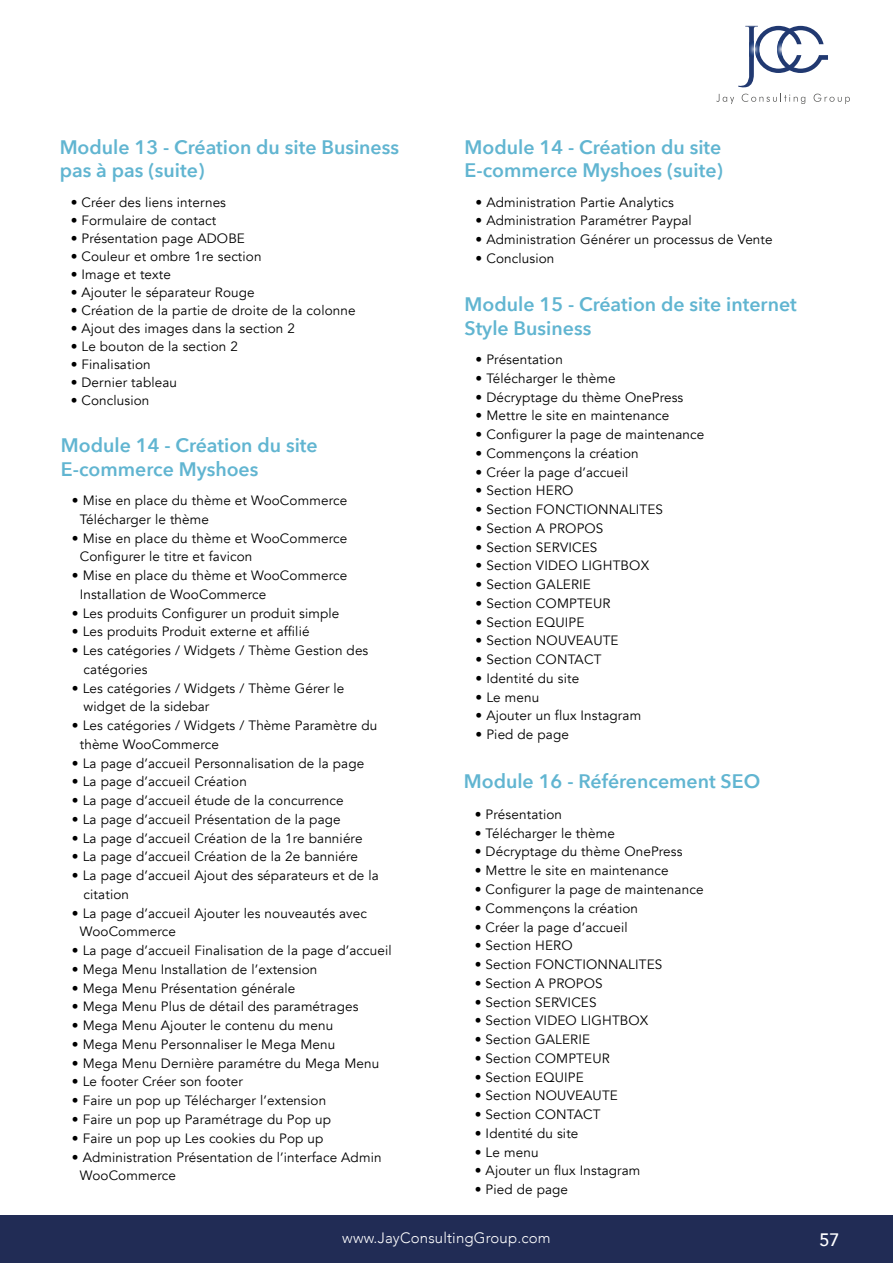
<style>
.page{position:relative;width:893px;height:1263px;background:#fff}
.page>*{position:absolute;margin:0;border:0;box-sizing:border-box;transform-origin:0 0}
.t1{font:600 19.5px/23.4px "Avenir Next";color:#61b5d1}
.t2{font:500 18px "Avenir";color:#fff}
.t3{font:300 15px "Avenir";letter-spacing:.01em;color:#fff}
.t4{font:13.5px/18.8px "Avenir";letter-spacing:.01em;color:#000}
</style>
<div class="page">
<div style="left:0;top:1215px;width:893px;height:48px;background:#212c55"></div>
<svg style="left:716px;top:26px;width:134px;height:78px"></svg>
<h1 class="t1" style="left:60px;top:135px;width:341px">Module 13 - Création du site Business pas à pas (suite)</h1>
<p class="t4" style="left:71px;top:193px;width:157px">• Créer des liens internes</p>
<p class="t4" style="left:71px;top:211px;width:147px">• Formulaire de contact</p>
<p class="t4" style="left:71px;top:229px;width:176px">• Présentation page ADOBE</p>
<p class="t4" style="left:71px;top:247px;width:192px">• Couleur et ombre 1re section</p>
<p class="t4" style="left:71px;top:265px;width:102px">• Image et texte</p>
<p class="t4" style="left:71px;top:283px;width:186px">• Ajouter le séparateur Rouge</p>
<p class="t4" style="left:71px;top:301px;width:286px">• Création de la partie de droite de la colonne</p>
<p class="t4" style="left:71px;top:319px;width:226px">• Ajout des images dans la section 2</p>
<p class="t4" style="left:71px;top:337px;width:169px">• Le bouton de la section 2</p>
<p class="t4" style="left:71px;top:355px;width:81px">• Finalisation</p>
<p class="t4" style="left:71px;top:373px;width:108px">• Dernier tableau</p>
<p class="t4" style="left:71px;top:391px;width:80px">• Conclusion</p>
<h1 class="t1" style="left:61px;top:433px;width:258px">Module 14 - Création du site<br>E-commerce Myshoes</h1>
<p class="t4" style="left:80px;top:491px;width:269px;text-indent:-8px">• Mise en place du thème et WooCommerce<br>Télécharger le thème</p>
<p class="t4" style="left:80px;top:529px;width:269px;text-indent:-8px">• Mise en place du thème et WooCommerce<br>Configurer le titre et favicon</p>
<p class="t4" style="left:80px;top:566px;width:269px;text-indent:-8px">• Mise en place du thème et WooCommerce<br>Installation de WooCommerce</p>
<p class="t4" style="left:72px;top:604px;width:269px">• Les produits Configurer un produit simple</p>
<p class="t4" style="left:72px;top:623px;width:239px">• Les produits Produit externe et affilié</p>
<p class="t4" style="left:84px;top:641px;width:286px;text-indent:-12px">• Les catégories / Widgets / Thème Gestion des catégories</p>
<p class="t4" style="left:84px;top:679px;width:262px;text-indent:-12px">• Les catégories / Widgets / Thème Gérer le widget de la sidebar</p>
<p class="t4" style="left:80px;top:716px;width:299px;text-indent:-8px">• Les catégories / Widgets / Thème Paramètre du thème WooCommerce</p>
<p class="t4" style="left:72px;top:754px;width:294px">• La page d’accueil Personnalisation de la page</p>
<p class="t4" style="left:72px;top:773px;width:176px">• La page d’accueil Création</p>
<p class="t4" style="left:72px;top:791px;width:273px">• La page d’accueil étude de la concurrence</p>
<p class="t4" style="left:72px;top:810px;width:270px">• La page d’accueil Présentation de la page</p>
<p class="t4" style="left:72px;top:829px;width:292px">• La page d’accueil Création de la 1re banniére</p>
<p class="t4" style="left:72px;top:848px;width:288px">• La page d’accueil Création de la 2e banniére</p>
<p class="t4" style="left:84px;top:866px;width:297px;text-indent:-12px">• La page d’accueil Ajout des séparateurs et de la citation</p>
<p class="t4" style="left:80px;top:904px;width:289px;text-indent:-8px">• La page d’accueil Ajouter les nouveautés avec<br>WooCommerce</p>
<p class="t4" style="left:72px;top:941px;width:321px">• La page d’accueil Finalisation de la page d’accueil</p>
<p class="t4" style="left:72px;top:960px;width:247px">• Mega Menu Installation de l’extension</p>
<p class="t4" style="left:72px;top:979px;width:225px">• Mega Menu Présentation générale</p>
<p class="t4" style="left:72px;top:998px;width:288px">• Mega Menu Plus de détail des paramétrages</p>
<p class="t4" style="left:72px;top:1016px;width:263px">• Mega Menu Ajouter le contenu du menu</p>
<p class="t4" style="left:72px;top:1035px;width:265px">• Mega Menu Personnaliser le Mega Menu</p>
<p class="t4" style="left:72px;top:1054px;width:309px">• Mega Menu Dernière paramétre du Mega Menu</p>
<p class="t4" style="left:72px;top:1073px;width:172px">• Le footer Créer son footer</p>
<p class="t4" style="left:72px;top:1091px;width:256px">• Faire un pop up Télécharger l’extension</p>
<p class="t4" style="left:72px;top:1110px;width:261px">• Faire un pop up Paramétrage du Pop up</p>
<p class="t4" style="left:72px;top:1129px;width:253px">• Faire un pop up Les cookies du Pop up</p>
<p class="t4" style="left:80px;top:1148px;width:303px;text-indent:-8px">• Administration Présentation de l’interface Admin<br>WooCommerce</p>
<h1 class="t1" style="left:465px;top:135px;width:260px">Module 14 - Création du site<br>E-commerce Myshoes (suite)</h1>
<p class="t4" style="left:476px;top:193px;width:200px">• Administration Partie Analytics</p>
<p class="t4" style="left:476px;top:212px;width:218px">• Administration Paramétrer Paypal</p>
<p class="t4" style="left:476px;top:230px;width:299px">• Administration Générer un processus de Vente</p>
<p class="t4" style="left:476px;top:249px;width:80px">• Conclusion</p>
<h1 class="t1" style="left:465px;top:292px;width:334px">Module 15 - Création de site internet<br>Style Business</h1>
<p class="t4" style="left:476px;top:350px;width:89px">• Présentation</p>
<p class="t4" style="left:476px;top:369px;width:142px">• Télécharger le thème</p>
<p class="t4" style="left:476px;top:388px;width:209px">• Décryptage du thème OnePress</p>
<p class="t4" style="left:476px;top:407px;width:195px">• Mettre le site en maintenance</p>
<p class="t4" style="left:476px;top:425px;width:230px">• Configurer la page de maintenance</p>
<p class="t4" style="left:476px;top:444px;width:165px">• Commençons la création</p>
<p class="t4" style="left:476px;top:463px;width:154px">• Créer la page d’accueil</p>
<p class="t4" style="left:476px;top:482px;width:99px">• Section HERO</p>
<p class="t4" style="left:476px;top:500px;width:189px">• Section FONCTIONNALITES</p>
<p class="t4" style="left:476px;top:519px;width:129px">• Section A PROPOS</p>
<p class="t4" style="left:476px;top:538px;width:123px">• Section SERVICES</p>
<p class="t4" style="left:476px;top:557px;width:175px">• Section VIDEO LIGHTBOX</p>
<p class="t4" style="left:476px;top:575px;width:117px">• Section GALERIE</p>
<p class="t4" style="left:476px;top:594px;width:136px">• Section COMPTEUR</p>
<p class="t4" style="left:476px;top:613px;width:110px">• Section EQUIPE</p>
<p class="t4" style="left:476px;top:632px;width:144px">• Section NOUVEAUTE</p>
<p class="t4" style="left:476px;top:650px;width:127px">• Section CONTACT</p>
<p class="t4" style="left:476px;top:669px;width:105px">• Identité du site</p>
<p class="t4" style="left:476px;top:688px;width:65px">• Le menu</p>
<p class="t4" style="left:476px;top:707px;width:167px">• Ajouter un flux Instagram</p>
<p class="t4" style="left:476px;top:725px;width:95px">• Pied de page</p>
<h1 class="t1" style="left:464px;top:769px;width:298px">Module 16 - Référencement SEO</h1>
<p class="t4" style="left:475px;top:805px;width:89px">• Présentation</p>
<p class="t4" style="left:475px;top:824px;width:142px">• Télécharger le thème</p>
<p class="t4" style="left:475px;top:843px;width:209px">• Décryptage du thème OnePress</p>
<p class="t4" style="left:475px;top:861px;width:195px">• Mettre le site en maintenance</p>
<p class="t4" style="left:475px;top:880px;width:230px">• Configurer la page de maintenance</p>
<p class="t4" style="left:475px;top:899px;width:165px">• Commençons la création</p>
<p class="t4" style="left:475px;top:918px;width:154px">• Créer la page d’accueil</p>
<p class="t4" style="left:475px;top:936px;width:99px">• Section HERO</p>
<p class="t4" style="left:475px;top:955px;width:189px">• Section FONCTIONNALITES</p>
<p class="t4" style="left:475px;top:974px;width:129px">• Section A PROPOS</p>
<p class="t4" style="left:475px;top:993px;width:123px">• Section SERVICES</p>
<p class="t4" style="left:475px;top:1011px;width:175px">• Section VIDEO LIGHTBOX</p>
<p class="t4" style="left:475px;top:1030px;width:117px">• Section GALERIE</p>
<p class="t4" style="left:475px;top:1049px;width:136px">• Section COMPTEUR</p>
<p class="t4" style="left:475px;top:1068px;width:110px">• Section EQUIPE</p>
<p class="t4" style="left:475px;top:1086px;width:144px">• Section NOUVEAUTE</p>
<p class="t4" style="left:475px;top:1105px;width:127px">• Section CONTACT</p>
<p class="t4" style="left:475px;top:1124px;width:105px">• Identité du site</p>
<p class="t4" style="left:475px;top:1143px;width:65px">• Le menu</p>
<p class="t4" style="left:475px;top:1161px;width:167px">• Ajouter un flux Instagram</p>
<p class="t4" style="left:475px;top:1180px;width:95px">• Pied de page</p>
<p class="t3" style="left:342px;top:1229px;width:210px">www.JayConsultingGroup.com</p>
<h2 class="t2" style="left:820px;top:1224px;width:22px">57</h2>
</div>
